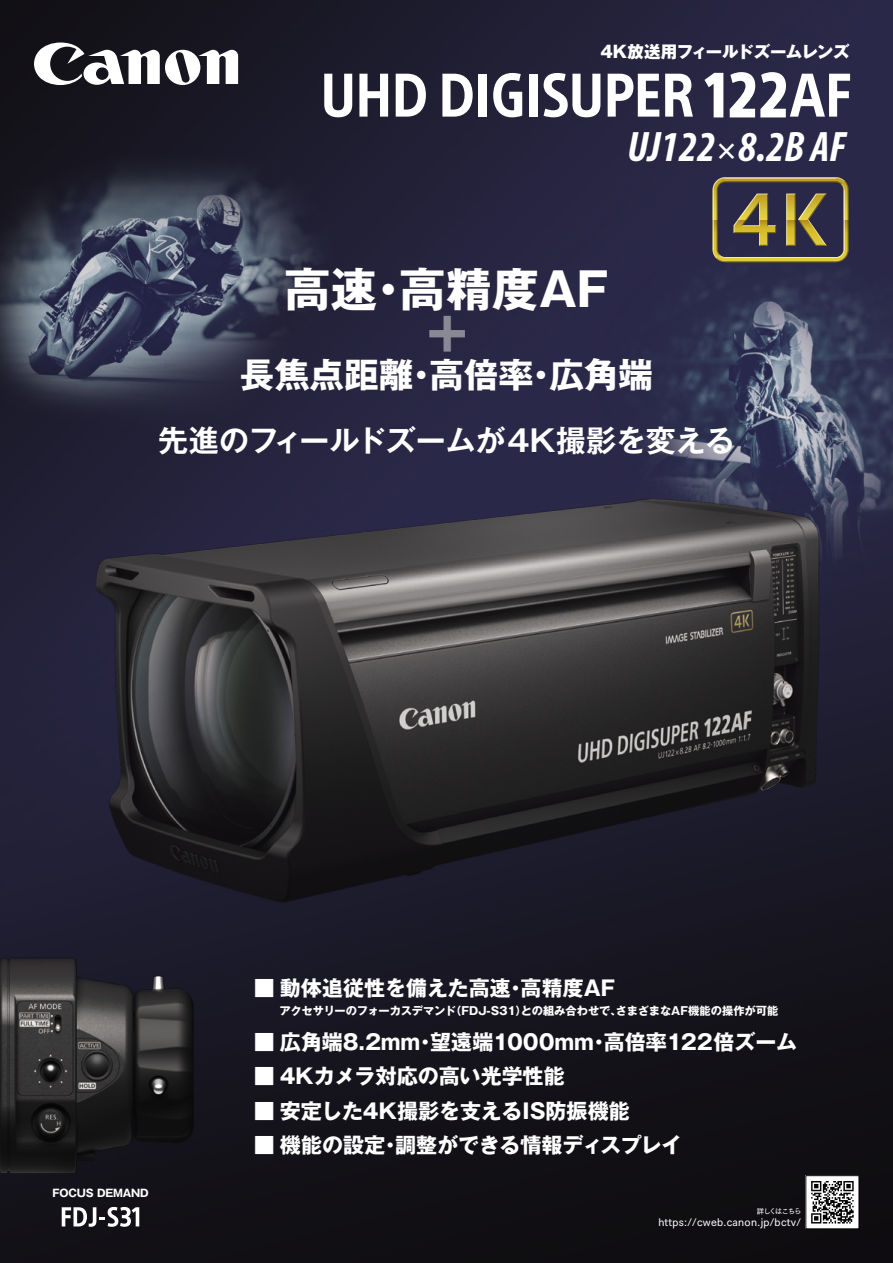
<style>
.page{position:relative;width:893px;height:1263px;background:#fff}
.page>*{position:absolute;margin:0;border:0;box-sizing:border-box;transform-origin:0 0}
.t1{font:800 48px "Gothic MB101 Pro";color:#cbcbcb}
.t2{font:700 46.5px "Gothic MB101 Pro";letter-spacing:.005em;color:#fff}
.t3{font:italic 700 condensed 42.75px "Myriad Pro";color:#fff}
.t4{font:700 34.5px "Gothic MB101 Pro";letter-spacing:.005em;color:#fff}
.t5{font:700 30px "Gothic MB101 Pro De";letter-spacing:-.005em;color:#fff}
.t6{font:italic 700 condensed 29.85px "Myriad Pro";color:#fff}
.t7{font:700 21px/34.5px "Gothic MB101 Pro";color:#fff}
.t8{font:800 16.5px "Gothic MB101 Pro";letter-spacing:-.02em;color:#fff}
.t9{font:700 11.25px "Gothic MB101 Pro";letter-spacing:-.01em;color:#fff}
.t10{font:10.5px "Tsuku Go Pro D";letter-spacing:.025em;color:#fff}
.t11{font:700 10.5px "Gothic MB101 Pro";letter-spacing:-.02em;color:#fff}
.t12{font:7.5px "Tsuku Go Pro D";letter-spacing:-.155em;color:#fff}
</style>
<div class="page">
<img style="left:0;top:0;width:893px;height:1263px">
<img style="left:493px;top:128px;width:400px;height:191px">
<img style="left:0;top:43px;width:493px;height:276px">
<img style="left:0;top:319px;width:893px;height:749px">
<img style="left:0;top:933px;width:225px;height:266px">
<svg style="left:34px;top:43px;width:204px;height:42px"></svg>
<div style="left:806px;top:1176px;width:53px;height:53px;background:#fff"></div>
<svg style="left:62px;top:1207px;width:77px;height:20px"></svg>
<svg style="left:811px;top:1181px;width:43px;height:42px"></svg>
<svg style="left:712px;top:177px;width:137px;height:85px;background:#625946"></svg>
<svg style="left:324px;top:74px;width:28px;height:43px"></svg>
<svg style="left:359px;top:74px;width:29px;height:43px"></svg>
<svg style="left:396px;top:74px;width:30px;height:43px"></svg>
<svg style="left:442px;top:74px;width:31px;height:43px"></svg>
<div style="left:479px;top:74px;width:8px;height:43px;background:#fff"></div>
<svg style="left:493px;top:73px;width:29px;height:44px"></svg>
<div style="left:530px;top:74px;width:8px;height:43px;background:#fff"></div>
<svg style="left:544px;top:73px;width:56px;height:44px"></svg>
<svg style="left:608px;top:74px;width:51px;height:43px"></svg>
<svg style="left:665px;top:74px;width:28px;height:43px"></svg>
<svg style="left:703px;top:71px;width:147px;height:47px"></svg>
<p class="t8" style="left:600px;top:38px;width:251px">4K放送用フィールドズームレンズ</p>
<h3 class="t3" style="left:738px;top:120px;width:109px">8.2 AFB</h3>
<h3 class="t3" style="left:627px;top:120px;width:90px">UJ122</h3>
<h3 class="t6" style="left:717px;top:131px;width:19px">×</h3>
<h2 class="t2" style="left:284px;top:251px;width:95px">高速</h2>
<h2 class="t2" style="left:399px;top:251px;width:211px">高精度AF</h2>
<h2 class="t2" style="left:365px;top:251px;width:48px">・</h2>
<h1 class="t1" style="left:427px;top:294px;width:41px">+</h1>
<h3 class="t4" style="left:549px;top:346px;width:105px">広角端</h3>
<h3 class="t4" style="left:240px;top:346px;width:175px">長焦点距離</h3>
<h3 class="t5" style="left:158px;top:415px;width:578px">先進のフィールドズームが4K撮影を変える</h3>
<h3 class="t4" style="left:429px;top:346px;width:105px">高倍率</h3>
<h3 class="t4" style="left:404px;top:346px;width:36px">・</h3>
<h3 class="t4" style="left:524px;top:346px;width:36px">・</h3>
<p class="t11" style="left:53px;top:1184px;width:98px">FOCUS DEMAND</p>
<p class="t7" style="left:254px;top:968px;width:258px">■ 動体追従性を備えた高速</p>
<p class="t7" style="left:521px;top:968px;width:96px">高精度AF</p>
<p class="t7" style="left:505px;top:968px;width:22px">・</p>
<p class="t9" style="left:279px;top:1002px;width:178px">アクセサリーのフォーカスデマンド</p>
<p class="t9" style="left:616px;top:1002px;width:164px">さまざまなAF機能の操作が可能</p>
<p class="t9" style="left:450px;top:1002px;width:173px">（FDJ S- 31 との組み合わせで、</p>
<p class="t9" style="left:516px;top:1002px;width:13px">）</p>
<p class="t7" style="left:604px;top:1022px;width:195px">高倍率122倍ズーム</p>
<p class="t7" style="left:254px;top:1022px;width:168px">■ 広角端8.2mm</p>
<p class="t7" style="left:254px;top:1056px;width:312px">■ 4Kカメラ対応の高い光学性能</p>
<p class="t7" style="left:395px;top:1091px;width:289px;text-indent:-141px">■ 安定した4K撮影を支えるIS防振機能<br>調整ができる情報ディスプレイ</p>
<p class="t7" style="left:430px;top:1022px;width:166px">望遠端1000mm</p>
<p class="t7" style="left:415px;top:1022px;width:22px">・</p>
<p class="t7" style="left:588px;top:1022px;width:22px">・</p>
<p class="t7" style="left:254px;top:1125px;width:133px">■ 機能の設定</p>
<p class="t7" style="left:380px;top:1125px;width:22px">・</p>
<p class="t12" style="left:757px;top:1205px;width:47px">詳しくはこちら</p>
<p class="t10" style="left:658px;top:1213px;width:144px">https://cweb.canon j p. /bctv/</p>
</div>
